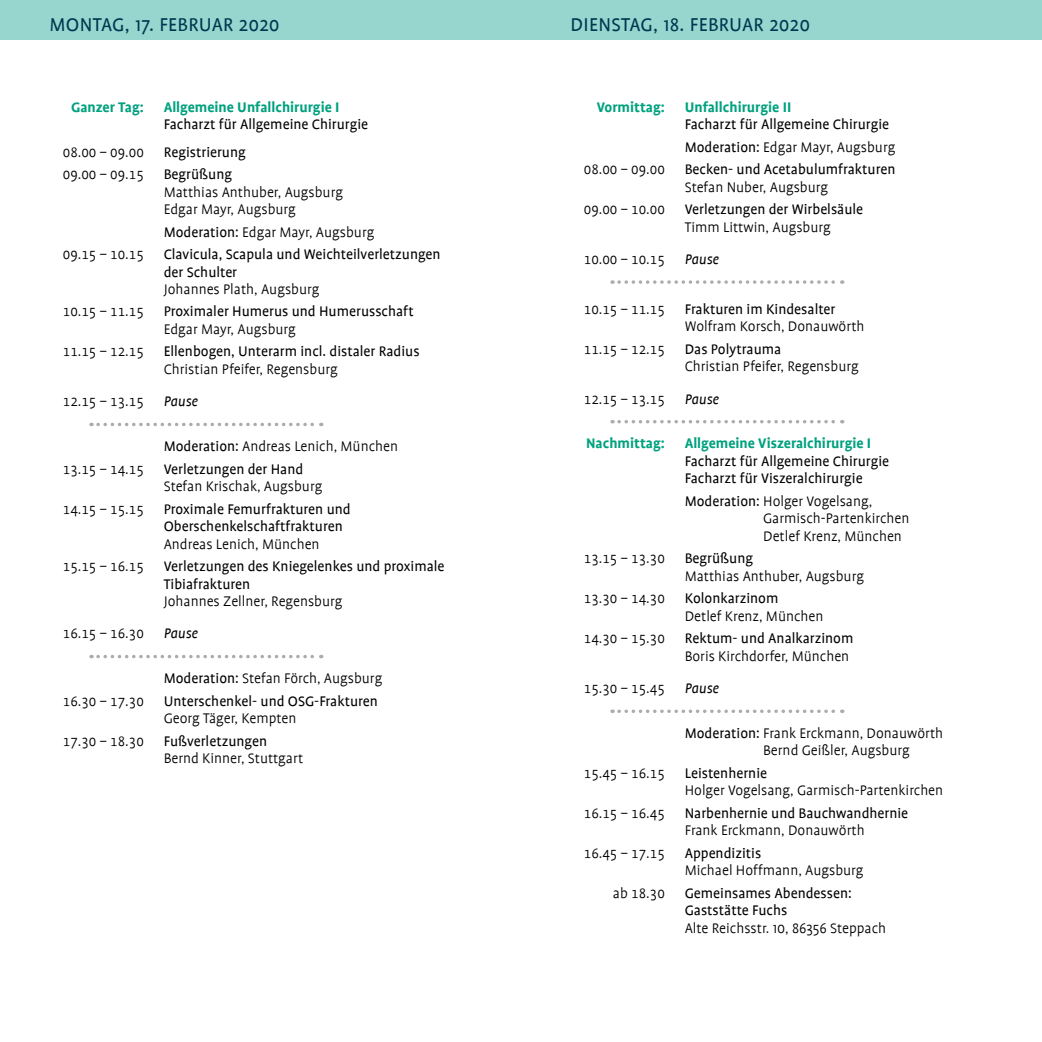
<style>
.page{position:relative;width:1042px;height:1042px;background:#fff}
.page>*{position:absolute;margin:0;border:0;box-sizing:border-box;transform-origin:0 0}
.t1{font:21px "Profile";letter-spacing:.015em;color:#003650}
.t2{font:300 15.75px/17.5px "Profile";color:#000}
.t3{font:15.75px/17.5px "Profile";color:#000}
.t4{font:300 15.75px "Profile SC";color:#000}
.t5{font:700 15.75px "Profile";color:#00a17f}
.t6{font:italic 15.75px "Profile";color:#000}
.s1{font-weight:400}
.s2{font-weight:300}
.s3{font-family:"Profile"}
</style>
<div class="page">
<div style="left:0;top:0;width:1042px;height:40px;background:#96d6ce"></div>
<svg style="left:619px;top:280px;width:224px;height:4px"></svg>
<svg style="left:619px;top:420px;width:224px;height:3px"></svg>
<svg style="left:619px;top:709px;width:224px;height:4px"></svg>
<svg style="left:98px;top:423px;width:224px;height:3px"></svg>
<svg style="left:98px;top:655px;width:224px;height:3px"></svg>
<h1 class="t1" style="left:50px;top:14px;width:232px">MONTAG, 17. FEBRUAR 2020</h1>
<h1 class="t1" style="left:570px;top:14px;width:241px">DIENSTAG, 18. FEBRUAR 2020</h1>
<p class="t5" style="left:71px;top:98px;width:74px">Ganzer Tag:</p>
<p class="t5" style="left:164px;top:98px;width:177px">Allgemeine Unfallchirurgie I</p>
<p class="t3" style="left:164px;top:116px;width:206px">Facharzt für Allgemeine Chirurgie</p>
<p class="t4" style="left:63px;top:144px;width:83px">08.00 – 09.00</p>
<p class="t3" style="left:164px;top:143px;width:84px">Registrierung</p>
<p class="t4" style="left:63px;top:166px;width:83px">09.00 – 09.15</p>
<p class="t3" style="left:164px;top:166px;width:70px">Begrüßung</p>
<p class="t2" style="left:164px;top:183px;width:181px">Matthias Anthuber, Augsburg<br>Edgar Mayr, Augsburg</p>
<p class="t2" style="left:164px;top:223px;width:212px"><span class="s1">Moderation:</span> Edgar Mayr, Augsburg</p>
<p class="t4" style="left:63px;top:246px;width:83px">09.15 – 10.15</p>
<p class="t3" style="left:164px;top:245px;width:278px">Clavicula, Scapula und Weichteilverletzungen der Schulter</p>
<p class="t2" style="left:164px;top:281px;width:157px">Johannes Plath, Augsburg</p>
<p class="t4" style="left:63px;top:304px;width:83px">10.15 – 11.15</p>
<p class="t3" style="left:164px;top:303px;width:251px">Proximaler Humerus und Humerusschaft</p>
<p class="t2" style="left:164px;top:320px;width:134px">Edgar Mayr, Augsburg</p>
<p class="t4" style="left:63px;top:344px;width:83px">11.15 – 12.15</p>
<p class="t3" style="left:164px;top:343px;width:257px">Ellenbogen, Unterarm incl. distaler Radius</p>
<p class="t2" style="left:164px;top:360px;width:175px">Christian Pfeifer, Regensburg</p>
<p class="t4" style="left:63px;top:393px;width:83px">12.15 – 13.15</p>
<p class="t6" style="left:164px;top:393px;width:36px">Pause</p>
<p class="t2" style="left:164px;top:438px;width:236px"><span class="s1">Moderation:</span> Andreas Lenich, München</p>
<p class="t4" style="left:63px;top:461px;width:83px">13.15 – 14.15</p>
<p class="t3" style="left:164px;top:460px;width:141px">Verletzungen der Hand</p>
<p class="t2" style="left:164px;top:478px;width:160px">Stefan Krischak, Augsburg</p>
<p class="t4" style="left:63px;top:501px;width:83px">14.15 – 15.15</p>
<p class="t3" style="left:164px;top:500px;width:188px">Proximale Femurfrakturen und<br>Oberschenkelschaftfrakturen</p>
<p class="t2" style="left:164px;top:535px;width:157px">Andreas Lenich, München</p>
<p class="t4" style="left:63px;top:558px;width:83px">15.15 – 16.15</p>
<p class="t3" style="left:164px;top:557px;width:282px">Verletzungen des Kniegelenkes und proximale<br>Tibiafrakturen</p>
<p class="t2" style="left:164px;top:592px;width:180px">Johannes Zellner, Regensburg</p>
<p class="t4" style="left:63px;top:625px;width:83px">16.15 – 16.30</p>
<p class="t6" style="left:164px;top:625px;width:36px">Pause</p>
<p class="t2" style="left:164px;top:670px;width:220px"><span class="s1">Moderation:</span> Stefan Förch, Augsburg</p>
<p class="t4" style="left:63px;top:693px;width:83px">16.30 – 17.30</p>
<p class="t3" style="left:164px;top:692px;width:216px">Unterschenkel- und OSG-Frakturen</p>
<p class="t2" style="left:164px;top:710px;width:134px">Georg Täger, Kempten</p>
<p class="t4" style="left:63px;top:733px;width:83px">17.30 – 18.30</p>
<p class="t3" style="left:164px;top:732px;width:105px">Fußverletzungen</p>
<p class="t2" style="left:164px;top:750px;width:141px">Bernd Kinner, Stuttgart</p>
<p class="t5" style="left:597px;top:98px;width:70px">Vormittag:</p>
<p class="t5" style="left:685px;top:98px;width:108px">Unfallchirurgie II</p>
<p class="t3" style="left:685px;top:113px;width:212px;line-height:22.4px">Facharzt für Allgemeine Chirurgie<br>Moderation: <span class="s2">Edgar Mayr, Augsburg</span></p>
<p class="t4" style="left:584px;top:161px;width:83px">08.00 – 09.00</p>
<p class="t3" style="left:685px;top:161px;width:212px">Becken- und Acetabulumfrakturen</p>
<p class="t2" style="left:685px;top:178px;width:145px">Stefan Nuber, Augsburg</p>
<p class="t4" style="left:584px;top:201px;width:83px">09.00 – 10.00</p>
<p class="t3" style="left:685px;top:201px;width:180px">Verletzungen der Wirbelsäule</p>
<p class="t2" style="left:685px;top:218px;width:148px">Timm Littwin, Augsburg</p>
<p class="t4" style="left:584px;top:251px;width:83px">10.00 – 10.15</p>
<p class="t6" style="left:685px;top:251px;width:36px">Pause</p>
<p class="t4" style="left:584px;top:301px;width:83px">10.15 – 11.15</p>
<p class="t3" style="left:685px;top:300px;width:152px">Frakturen im Kindesalter</p>
<p class="t2" style="left:685px;top:318px;width:181px">Wolfram Korsch, Donauwörth</p>
<p class="t4" style="left:584px;top:341px;width:83px">11.15 – 12.15</p>
<p class="t3" style="left:685px;top:340px;width:98px">Das Polytrauma</p>
<p class="t2" style="left:685px;top:358px;width:175px">Christian Pfeifer, Regensburg</p>
<p class="t4" style="left:584px;top:391px;width:83px">12.15 – 13.15</p>
<p class="t6" style="left:685px;top:391px;width:36px">Pause</p>
<p class="t5" style="left:586px;top:435px;width:80px">Nachmittag:</p>
<p class="t5" style="left:685px;top:435px;width:188px">Allgemeine Viszeralchirurgie I</p>
<p class="t3" style="left:685px;top:452px;width:206px">Facharzt für Allgemeine Chirurgie<br>Facharzt für Viszeralchirurgie</p>
<p class="t2" style="left:763px;top:492px;width:148px;text-indent:-78px"><span class="s1">Moderation:</span> Holger Vogelsang,<br>Garmisch-Partenkirchen<br>Detlef Krenz, München</p>
<p class="t4" style="left:584px;top:550px;width:83px">13.15 – 13.30</p>
<p class="t3" style="left:685px;top:550px;width:70px">Begrüßung</p>
<p class="t2" style="left:685px;top:567px;width:181px">Matthias Anthuber, Augsburg</p>
<p class="t4" style="left:584px;top:590px;width:83px">13.30 – 14.30</p>
<p class="t3" style="left:685px;top:590px;width:95px">Kolonkarzinom</p>
<p class="t2" style="left:685px;top:607px;width:140px">Detlef Krenz, München</p>
<p class="t4" style="left:584px;top:630px;width:83px">14.30 – 15.30</p>
<p class="t3" style="left:685px;top:630px;width:170px">Rektum- und Analkarzinom</p>
<p class="t2" style="left:685px;top:647px;width:166px">Boris Kirchdorfer, München</p>
<p class="t4" style="left:584px;top:680px;width:83px">15.30 – 15.45</p>
<p class="t6" style="left:685px;top:680px;width:36px">Pause</p>
<p class="t2" style="left:763px;top:724px;width:182px;text-indent:-78px"><span class="s1">Moderation:</span> Frank Erckmann, Donauwörth<br>Bernd Geißler, Augsburg</p>
<p class="t4" style="left:584px;top:765px;width:83px">15.45 – 16.15</p>
<p class="t3" style="left:685px;top:764px;width:84px">Leistenhernie</p>
<p class="t2" style="left:685px;top:782px;width:260px">Holger Vogelsang, Garmisch-Partenkirchen</p>
<p class="t4" style="left:584px;top:805px;width:83px">16.15 – 16.45</p>
<p class="t3" style="left:685px;top:804px;width:225px">Narbenhernie und Bauchwandhernie</p>
<p class="t2" style="left:685px;top:822px;width:182px">Frank Erckmann, Donauwörth</p>
<p class="t4" style="left:584px;top:845px;width:83px">16.45 – 17.15</p>
<p class="t3" style="left:685px;top:844px;width:78px">Appendizitis</p>
<p class="t2" style="left:685px;top:862px;width:180px">Michael Hoffmann, Augsburg</p>
<p class="t4" style="left:613px;top:885px;width:53px"><span class="s3">ab</span> 18.30</p>
<p class="t3" style="left:685px;top:884px;width:169px">Gemeinsames Abendessen:<br>Gaststätte Fuchs</p>
<p class="t2" style="left:685px;top:919px;width:203px">Alte Reichsstr. 10, 86356 Steppach</p>
</div>
